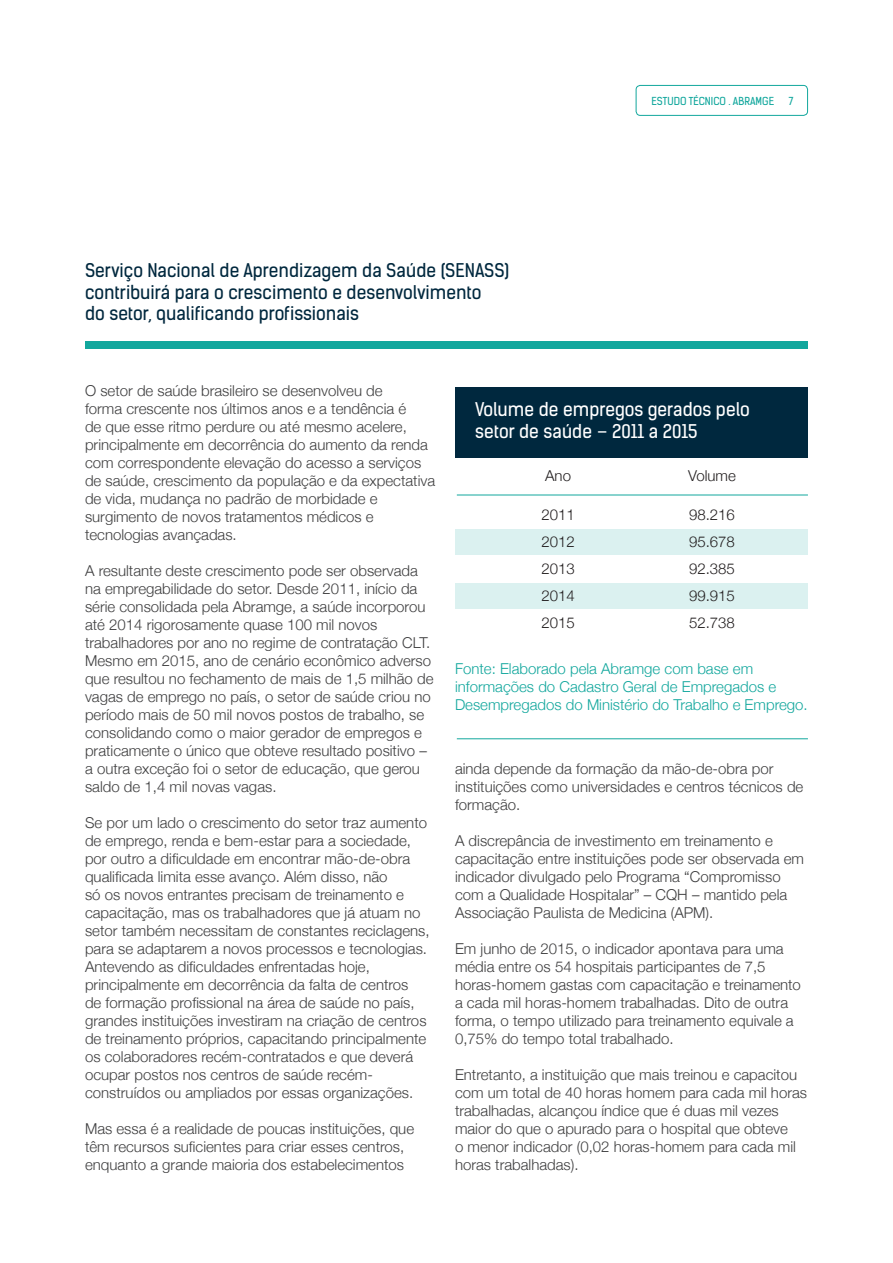
<style>
.page{position:relative;width:893px;height:1263px;background:#fff}
.page>*{position:absolute;margin:0;border:0;box-sizing:border-box;transform-origin:0 0}
.t1{font:18px "Kelson Sans";color:#00283e}
.t2{font:18px "Kelson Sans";color:#fff}
._04_texto_corrido{font:300 15px/18px "Helvetica Neue";color:#3e3e3f}
._04_texto_corrido-2{font:300 15px/18px "Helvetica Neue";color:#12a79d}
.t3{font:300 15px "Helvetica Neue";color:#231f20}
.t4{font:10.5px "Kelson Sans";color:#12a79d}
</style>
<div class="page">
<div style="left:636px;top:85px;width:172px;height:31px;border:1px solid #12a79d;border-radius:4px"></div>
<div style="left:455px;top:529px;width:353px;height:26px;background:#dbf1f0"></div>
<div style="left:455px;top:583px;width:353px;height:25px;background:#dbf1f0"></div>
<hr style="left:457px;top:738px;width:351px;height:1px;background:#12a79d">
<hr style="left:457px;top:495px;width:351px;height:1px;background:#12a79d">
<div style="left:455px;top:387px;width:353px;height:71px;background:#00283e"></div>
<div style="left:85px;top:341px;width:723px;height:8px;background:#12a79d"></div>
<p class="t1" style="left:85px;top:259px;width:426px">Serviço Nacional de Aprendizagem da Saúde (SENASS)</p>
<p class="t1" style="left:85px;top:281px;width:398px">contribuirá para o crescimento e desenvolvimento</p>
<p class="t1" style="left:85px;top:302px;width:275px">do setor, qualificando profissionais</p>
<p class="t4" style="left:651px;top:94px;width:124px">ESTUDO TÉCNICO . ABRAMGE</p>
<p class="t4" style="left:789px;top:94px;width:6px">7</p>
<p class="_04_texto_corrido" style="left:85px;top:381px;width:352px">O setor de saúde brasileiro se desenvolveu de<br>forma crescente nos últimos anos e a tendência é<br>de que esse ritmo perdure ou até mesmo acelere, principalmente em decorrência do aumento da renda com correspondente elevação do acesso a serviços de saúde, crescimento da população e da expectativa de vida, mudança no padrão de morbidade e surgimento de novos tratamentos médicos e tecnologias avançadas.</p>
<p class="_04_texto_corrido" style="left:85px;top:561px;width:347px">A resultante deste crescimento pode ser observada na empregabilidade do setor. Desde 2011, início da série consolidada pela Abramge, a saúde incorporou até 2014 rigorosamente quase 100 mil novos trabalhadores por ano no regime de contratação CLT.</p>
<p class="_04_texto_corrido" style="left:85px;top:651px;width:350px">Mesmo em 2015, ano de cenário econômico adverso que resultou no fechamento de mais de 1,5 milhão de vagas de emprego no país, o setor de saúde criou no período mais de 50 mil novos postos de trabalho, se consolidando como o maior gerador de empregos e praticamente o único que obteve resultado positivo – a outra exceção foi o setor de educação, que gerou saldo de 1,4 mil novas vagas.</p>
<p class="_04_texto_corrido" style="left:85px;top:813px;width:346px">Se por um lado o crescimento do setor traz aumento de emprego, renda e bem-estar para a sociedade, por outro a dificuldade em encontrar mão-de-obra qualificada limita esse avanço. Além disso, não<br>só os novos entrantes precisam de treinamento e capacitação, mas os trabalhadores que já atuam no setor também necessitam de constantes reciclagens, para se adaptarem a novos processos e tecnologias.</p>
<p class="_04_texto_corrido" style="left:85px;top:957px;width:343px">Antevendo as dificuldades enfrentadas hoje, principalmente em decorrência da falta de centros de formação profissional na área de saúde no país, grandes instituições investiram na criação de centros de treinamento próprios, capacitando principalmente os colaboradores recém-contratados e que deverá ocupar postos nos centros de saúde recém&shy;construídos ou ampliados por essas organizações.</p>
<p class="_04_texto_corrido" style="left:85px;top:1119px;width:331px">Mas essa é a realidade de poucas instituições, que têm recursos suficientes para criar esses centros, enquanto a grande maioria dos estabelecimentos</p>
<p class="t2" style="left:475px;top:398px;width:276px">Volume de empregos gerados pelo</p>
<p class="t2" style="left:475px;top:420px;width:224px">setor de saúde – 2011 a 2015</p>
<p class="t3" style="left:545px;top:464px;width:27px">Ano</p>
<p class="t3" style="left:688px;top:464px;width:49px">Volume</p>
<p class="t3" style="left:541px;top:502px;width:35px">2011</p>
<p class="t3" style="left:541px;top:529px;width:35px">2012</p>
<p class="t3" style="left:541px;top:556px;width:35px">2013</p>
<p class="t3" style="left:541px;top:583px;width:35px">2014</p>
<p class="t3" style="left:541px;top:610px;width:35px">2015</p>
<p class="t3" style="left:689px;top:502px;width:47px">98.216</p>
<p class="t3" style="left:689px;top:529px;width:47px">95.678</p>
<p class="t3" style="left:689px;top:556px;width:47px">92.385</p>
<p class="t3" style="left:689px;top:583px;width:47px">99.915</p>
<p class="t3" style="left:689px;top:610px;width:47px">52.738</p>
<p class="_04_texto_corrido-2" style="left:455px;top:658px;width:354px">Fonte: Elaborado pela Abramge com base em informações do Cadastro Geral de Empregados e<br>Desempregados do Ministério do Trabalho e Emprego.</p>
<p class="_04_texto_corrido" style="left:455px;top:759px;width:350px">ainda depende da formação da mão-de-obra por instituições como universidades e centros técnicos de formação.</p>
<p class="_04_texto_corrido" style="left:455px;top:831px;width:351px">A discrepância de investimento em treinamento e capacitação entre instituições pode ser observada em indicador divulgado pelo Programa “Compromisso com a Qualidade Hospitalar” – CQH – mantido pela Associação Paulista de Medicina (APM).</p>
<p class="_04_texto_corrido" style="left:455px;top:939px;width:347px">Em junho de 2015, o indicador apontava para uma média entre os 54 hospitais participantes de 7,5 horas-homem gastas com capacitação e treinamento a cada mil horas-homem trabalhadas. Dito de outra forma, o tempo utilizado para treinamento equivale a 0,75% do tempo total trabalhado.</p>
<p class="_04_texto_corrido" style="left:455px;top:1065px;width:354px">Entretanto, a instituição que mais treinou e capacitou com um total de 40 horas homem para cada mil horas trabalhadas, alcançou índice que é duas mil vezes maior do que o apurado para o hospital que obteve<br>o menor indicador (0,02 horas-homem para cada mil horas trabalhadas).</p>
</div>
